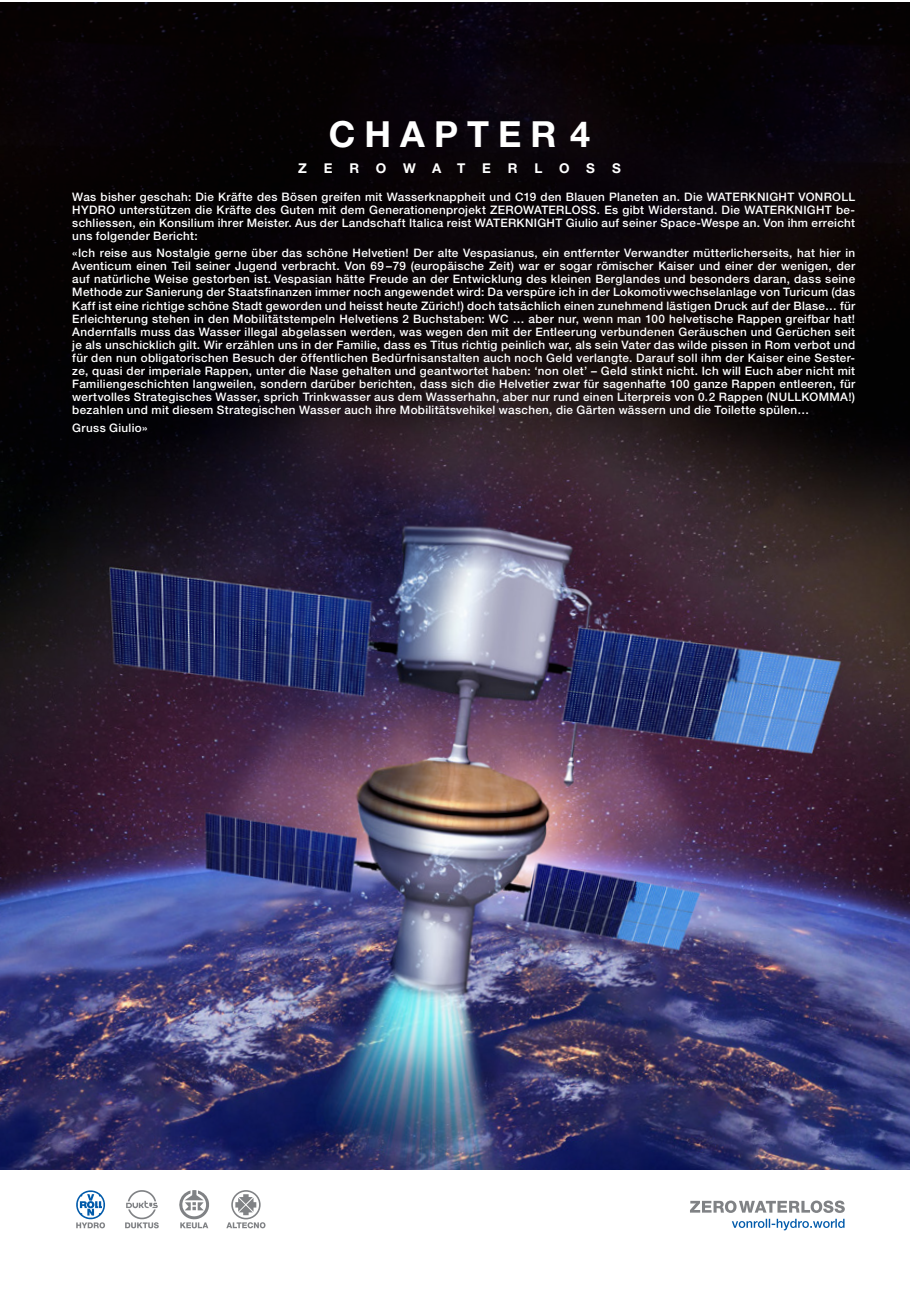
<style>
.page{position:relative;width:919px;height:1289px;background:#fff}
.page>*{position:absolute;margin:0;border:0;box-sizing:border-box;transform-origin:0 0}
.t1{font:700 36px "Helvetica Neue";letter-spacing:.255em;color:#fff}
.t2{font:700 13.5px "Helvetica Neue";letter-spacing:1.23em;color:#fff}
.t3{font:500 11.7px/13px "Helvetica Neue";letter-spacing:.025em;color:#fff;text-align:justify}
</style>
<div class="page">
<img style="left:0;top:2px;width:909px;height:1167px">
<svg style="left:732px;top:1218px;width:112px;height:12px"></svg>
<svg style="left:690px;top:1200px;width:154px;height:12px"></svg>
<svg style="left:125px;top:1190px;width:34px;height:38px"></svg>
<svg style="left:179px;top:1190px;width:30px;height:38px"></svg>
<svg style="left:226px;top:1190px;width:39px;height:38px"></svg>
<svg style="left:76px;top:1190px;width:29px;height:38px"></svg>
<h1 class="t1" style="left:329px;top:112px;width:263px">CHAPTER 4</h1>
<p class="t2" style="left:298px;top:160px;width:36px">Z E</p>
<p class="t2" style="left:349px;top:160px;width:143px">ROWATE</p>
<p class="t2" style="left:508px;top:160px;width:89px">RLOS</p>
<p class="t2" style="left:612px;top:160px;width:10px">S</p>
<p class="t3" style="left:72px;top:190px;width:784px">Was bisher geschah: Die Kräfte des Bösen greifen mit Wasserknappheit und C19 den Blauen Planeten an. Die WATERKNIGHT VONROLL HYDRO unterstützen die Kräfte des Guten mit dem Generationenprojekt ZEROWATERLOSS. Es gibt Widerstand. Die WATERKNIGHT be&shy;schliessen, ein Konsilium ihrer Meister. Aus der Landschaft Italica reist WATERKNIGHT Giulio auf seiner Space-Wespe an. Von ihm erreicht uns folgender Bericht:</p>
<p class="t3" style="left:72px;top:246px;width:784px">«Ich reise aus Nostalgie gerne über das schöne Helvetien! Der alte Vespasianus, ein entfernter Verwandter mütterlicherseits, hat hier in Aventicum einen Teil seiner Jugend verbracht. Von 69 –79 (europäische Zeit) war er sogar römischer Kaiser und einer der wenigen, der auf natürliche Weise gestorben ist. Vespasian hätte Freude an der Entwicklung des kleinen Berglandes und besonders daran, dass seine Methode zur Sanierung der Staatsfinanzen immer noch angewendet wird: Da verspüre ich in der Lokomotivwechselanlage von Turicum (das Kaff ist eine richtige schöne Stadt geworden und heisst heute Zürich!) doch tatsächlich einen zunehmend lästigen Druck auf der Blase… für Erleichterung stehen in den Mobilitätstempeln Helvetiens 2 Buchstaben: WC … aber nur, wenn man 100 helvetische Rappen greifbar hat!<br>Andernfalls muss das Wasser illegal abgelassen werden, was wegen den mit der Entleerung verbundenen Geräuschen und Gerüchen seit je als unschicklich gilt. Wir erzählen uns in der Familie, dass es Titus richtig peinlich war, als sein Vater das wilde pissen in Rom verbot und für den nun obligatorischen Besuch der öffentlichen Bedürfnisanstalten auch noch Geld verlangte. Darauf soll ihm der Kaiser eine Sester&shy;ze, quasi der imperiale Rappen, unter die Nase gehalten und geantwortet haben: ‘non olet’ – Geld stinkt nicht. Ich will Euch aber nicht mit Familiengeschichten langweilen, sondern darüber berichten, dass sich die Helvetier zwar für sagenhafte 100 ganze Rappen entleeren, für wertvolles Strategisches Wasser, sprich Trinkwasser aus dem Wasserhahn, aber nur rund einen Literpreis von 0.2 Rappen (NULLKOMMA!) bezahlen und mit diesem Strategischen Wasser auch ihre Mobilitätsvehikel waschen, die Gärten wässern und die Toilette spülen…</p>
<p class="t3" style="left:72px;top:421px;width:77px">Gruss Giulio»</p>
</div>
